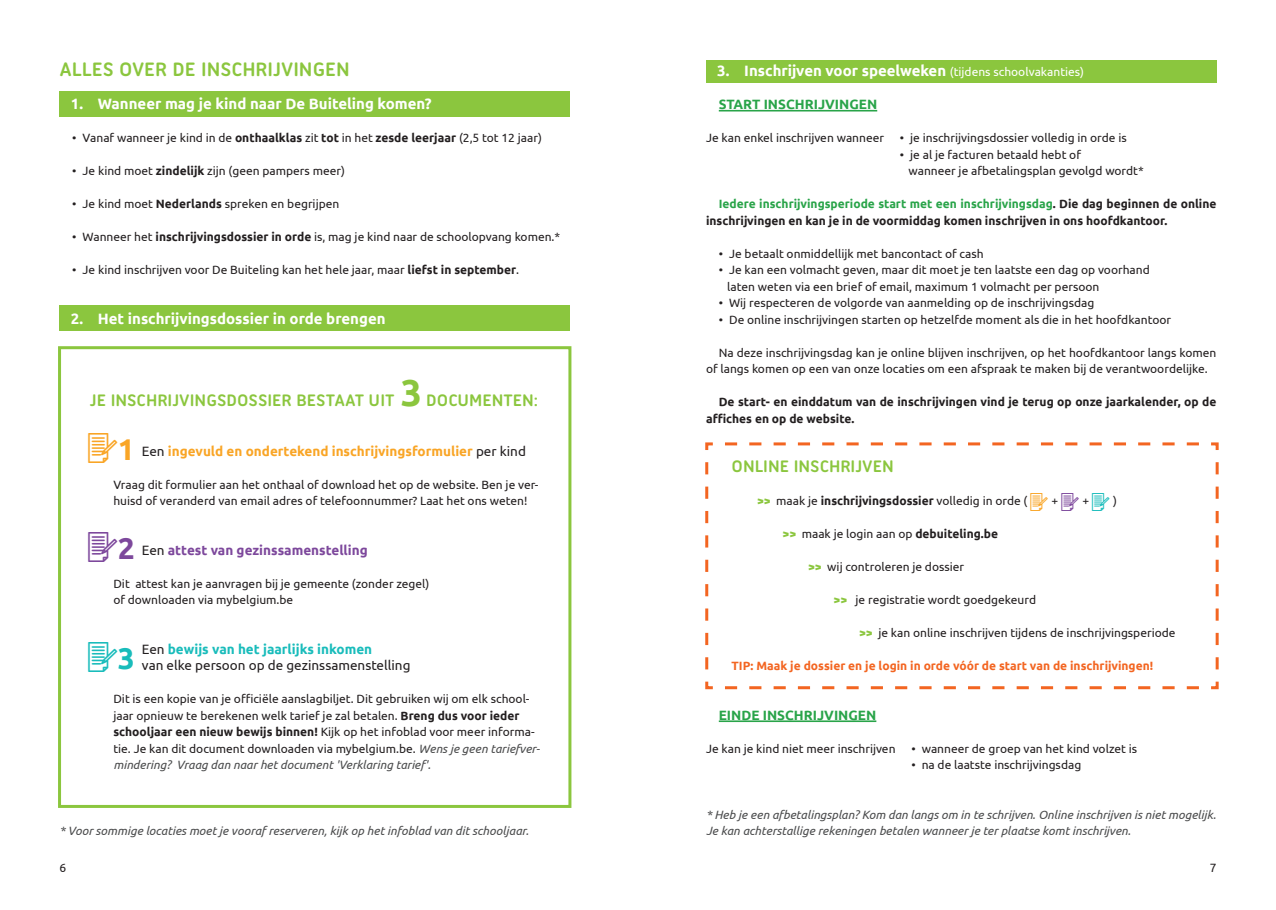
<style>
.page{position:relative;width:1276px;height:910px;background:#fff}
.page>*{position:absolute;margin:0;border:0;box-sizing:border-box;transform-origin:0 0}
.t1{font:30px "Glyphter";color:#f9a526}
.t2{font:30px "Glyphter";color:#7d489c}
.t3{font:30px "Glyphter";color:#19bcbb}
.t4{font:700 21px "Ubuntu Titling";color:#8bc63e}
.t5{font:700 18px "Ubuntu Titling";color:#8bc63e}
.t6{font:700 15px "Ubuntu";color:#fff}
.t7{font:13.5px/16.5px "Ubuntu";color:#231f20}
.t8{font:700 13.5px "Ubuntu";color:#f9a526}
.t9{font:700 13.5px "Ubuntu";color:#29a449}
.t10{font:700 13.5px "Ubuntu";color:#7d489c}
.t11{font:12px/16.5px "Ubuntu";color:#231f20}
.t12{font:700 12px/16.5px "Ubuntu";color:#231f20}
.t13{font:italic 12px/16.5px "Ubuntu";color:#4b4c4d}
.t14{font:700 12px "Ubuntu";color:#f36521}
.s1{font-weight:700}
.s2{font-family:"Ubuntu";font-size:37.5px}
.s3{font-family:"Ubuntu";font-weight:700}
.s4{font-weight:400;color:#231f20}
.s5{font-weight:700;color:#19bcbb}
.s6{font-style:italic;color:#4b4c4d}
.s7{font-weight:400;font-size:12px}
.s8{color:#29a449}
.s9{font-weight:700;color:#8bc63e}
.s10{font-family:"Glyphter";font-size:18px;color:#f9a526}
.s11{font-family:"Glyphter";font-size:18px;color:#7d489c}
.s12{font-family:"Glyphter";font-size:18px;color:#19bcbb}
</style>
<div class="page">
<div style="left:60px;top:91px;width:510px;height:26px;background:#8bc63e"></div>
<div style="left:60px;top:305px;width:510px;height:26px;background:#8bc63e"></div>
<div style="left:58px;top:346px;width:513px;height:462px;border:3px solid #8bc63e"></div>
<div style="left:706px;top:60px;width:510px;height:22px;background:#8bc63e"></div>
<hr style="left:719px;top:110px;width:158px;height:1px;background:#29a449">
<hr style="left:719px;top:720px;width:157px;height:2px;background:#29a449">
<svg style="left:705px;top:442px;width:514px;height:248px"></svg>
<h2 class="t4" style="left:60px;top:57px;width:292px">ALLES OVER DE INSCHRIJVINGEN</h2>
<p class="t6" style="left:71px;top:95px;width:362px">1. Wanneer mag je kind naar De Buiteling komen?</p>
<p class="t11" style="left:72px;top:129px;width:471px">• Vanaf wanneer je kind in de <span class="s1">onthaalklas</span> zit <span class="s1">tot</span> in het <span class="s1">zesde leerjaar</span> (2,5 tot 12 jaar)</p>
<p class="t11" style="left:72px;top:162px;width:274px">• Je kind moet <span class="s1">zindelijk</span> zijn (geen pampers meer)</p>
<p class="t11" style="left:72px;top:195px;width:268px">• Je kind moet <span class="s1">Nederlands</span> spreken en begrijpen</p>
<p class="t11" style="left:72px;top:228px;width:489px">• Wanneer het <span class="s1">inschrijvingsdossier in orde</span> is, mag je kind naar de schoolopvang komen.*</p>
<p class="t11" style="left:72px;top:261px;width:448px">• Je kind inschrijven voor De Buiteling kan het hele jaar, maar <span class="s1">liefst in september</span>.</p>
<p class="t6" style="left:71px;top:309px;width:316px">2. Het inschrijvingsdossier in orde brengen</p>
<h3 class="t5" style="left:90px;top:390px;width:450px">JE INSCHRIJVINGSDOSSIER BESTAAT UIT <span class="s2">3</span> DOCUMENTEN:</h3>
<h1 class="t1" style="left:88px;top:435px;width:49px">7<span class="s3">1</span></h1>
<p class="t8" style="left:142px;top:443px;width:385px"><span class="s4">Een</span> ingevuld en ondertekend inschrijvingsformulier <span class="s4">per kind</span></p>
<p class="t11" style="left:113px;top:476px;width:427px">Vraag dit formulier aan het onthaal of download het op de website. Ben je ver&shy;huisd of veranderd van email adres of telefoonnummer? Laat het ons weten!</p>
<h1 class="t2" style="left:88px;top:534px;width:49px">7<span class="s3">2</span></h1>
<p class="t10" style="left:142px;top:542px;width:227px"><span class="s4">Een</span> attest van gezinssamenstelling</p>
<p class="t11" style="left:113px;top:575px;width:317px">Dit attest kan je aanvragen bij je gemeente (zonder zegel) of downloaden via mybelgium.be</p>
<h1 class="t3" style="left:88px;top:644px;width:49px">7<span class="s3">3</span></h1>
<p class="t7" style="left:142px;top:640px;width:270px">Een <span class="s5">bewijs van het jaarlijks inkomen<br></span>van elke persoon op de gezinssamenstelling</p>
<p class="t11" style="left:113px;top:690px;width:428px">Dit is een kopie van je officiële aanslagbiljet. Dit gebruiken wij om elk school&shy;jaar opnieuw te berekenen welk tarief je zal betalen. <span class="s1">Breng dus voor ieder schooljaar een nieuw bewijs binnen!</span> Kijk op het infoblad voor meer informa&shy;tie. Je kan dit document downloaden via mybelgium.be. <span class="s6">Wens je geen tariefver&shy;mindering? Vraag dan naar het document 'Verklaring tarief'.</span></p>
<p class="t13" style="left:60px;top:822px;width:471px">* Voor sommige locaties moet je vooraf reserveren, kijk op het infoblad van dit schooljaar.</p>
<p class="t6" style="left:717px;top:62px;width:368px">3. Inschrijven voor speelweken <span class="s7">(tijdens schoolvakanties)</span></p>
<p class="t9" style="left:719px;top:96px;width:160px">START INSCHRIJVINGEN</p>
<p class="t11" style="left:706px;top:129px;width:180px">Je kan enkel inschrijven wanneer</p>
<p class="t11" style="left:900px;top:129px;width:228px">• je inschrijvingsdossier volledig in orde is</p>
<p class="t11" style="left:908px;top:146px;width:237px;text-indent:-9px">• je al je facturen betaald hebt of<br>wanneer je afbetalingsplan gevolgd wordt*</p>
<p class="t12" style="left:706px;top:195px;width:512px;text-indent:13px"><span class="s8">Iedere inschrijvingsperiode start met een inschrijvingsdag</span>. Die dag beginnen de online inschrijvingen en kan je in de voormiddag komen inschrijven in ons hoofdkantoor.</p>
<p class="t11" style="left:719px;top:245px;width:266px">• Je betaalt onmiddellijk met bancontact of cash</p>
<p class="t11" style="left:727px;top:261px;width:424px;text-indent:-9px">• Je kan een volmacht geven, maar dit moet je ten laatste een dag op voorhand laten weten via een brief of email, maximum 1 volmacht per persoon</p>
<p class="t11" style="left:719px;top:294px;width:377px">• Wij respecteren de volgorde van aanmelding op de inschrijvingsdag</p>
<p class="t11" style="left:719px;top:311px;width:454px">• De online inschrijvingen starten op hetzelfde moment als die in het hoofdkantoor</p>
<p class="t11" style="left:706px;top:344px;width:512px;text-indent:13px">Na deze inschrijvingsdag kan je online blijven inschrijven, op het hoofdkantoor langs komen of langs komen op een van onze locaties om een afspraak te maken bij de verantwoordelijke.</p>
<p class="t12" style="left:706px;top:393px;width:512px;text-indent:13px">De start- en einddatum van de inschrijvingen vind je terug op onze jaarkalender, op de affiches en op de website.</p>
<h3 class="t5" style="left:731px;top:456px;width:164px">ONLINE INSCHRIJVEN</h3>
<p class="t11" style="left:757px;top:492px;width:361px"><span class="s9">&gt;&gt;</span> maak je <span class="s1">inschrijvingsdossier</span> volledig in orde ( <span class="s10">7</span> + <span class="s11">7</span> + <span class="s12">7</span> )</p>
<p class="t11" style="left:782px;top:525px;width:217px"><span class="s9">&gt;&gt;</span> maak je login aan op <span class="s1">debuiteling.be</span></p>
<p class="t11" style="left:808px;top:558px;width:157px"><span class="s9">&gt;&gt;</span> wij controleren je dossier</p>
<p class="t11" style="left:833px;top:591px;width:204px"><span class="s9">&gt;&gt;</span> je registratie wordt goedgekeurd</p>
<p class="t11" style="left:859px;top:624px;width:318px"><span class="s9">&gt;&gt;</span> je kan online inschrijven tijdens de inschrijvingsperiode</p>
<p class="t14" style="left:731px;top:658px;width:423px">TIP: Maak je dossier en je login in orde vóór de start van de inschrijvingen!</p>
<p class="t9" style="left:719px;top:707px;width:159px">EINDE INSCHRIJVINGEN</p>
<p class="t11" style="left:706px;top:740px;width:191px">Je kan je kind niet meer inschrijven</p>
<p class="t11" style="left:911px;top:740px;width:227px">• wanneer de groep van het kind volzet is</p>
<p class="t11" style="left:911px;top:756px;width:171px">• na de laatste inschrijvingsdag</p>
<p class="t13" style="left:706px;top:806px;width:511px">* Heb je een afbetalingsplan? Kom dan langs om in te schrijven. Online inschrijven is niet mogelijk.<br>Je kan achterstallige rekeningen betalen wanneer je ter plaatse komt inschrijven.</p>
<p class="t11" style="left:60px;top:859px;width:8px">6</p>
<p class="t11" style="left:1209px;top:859px;width:8px">7</p>
</div>
